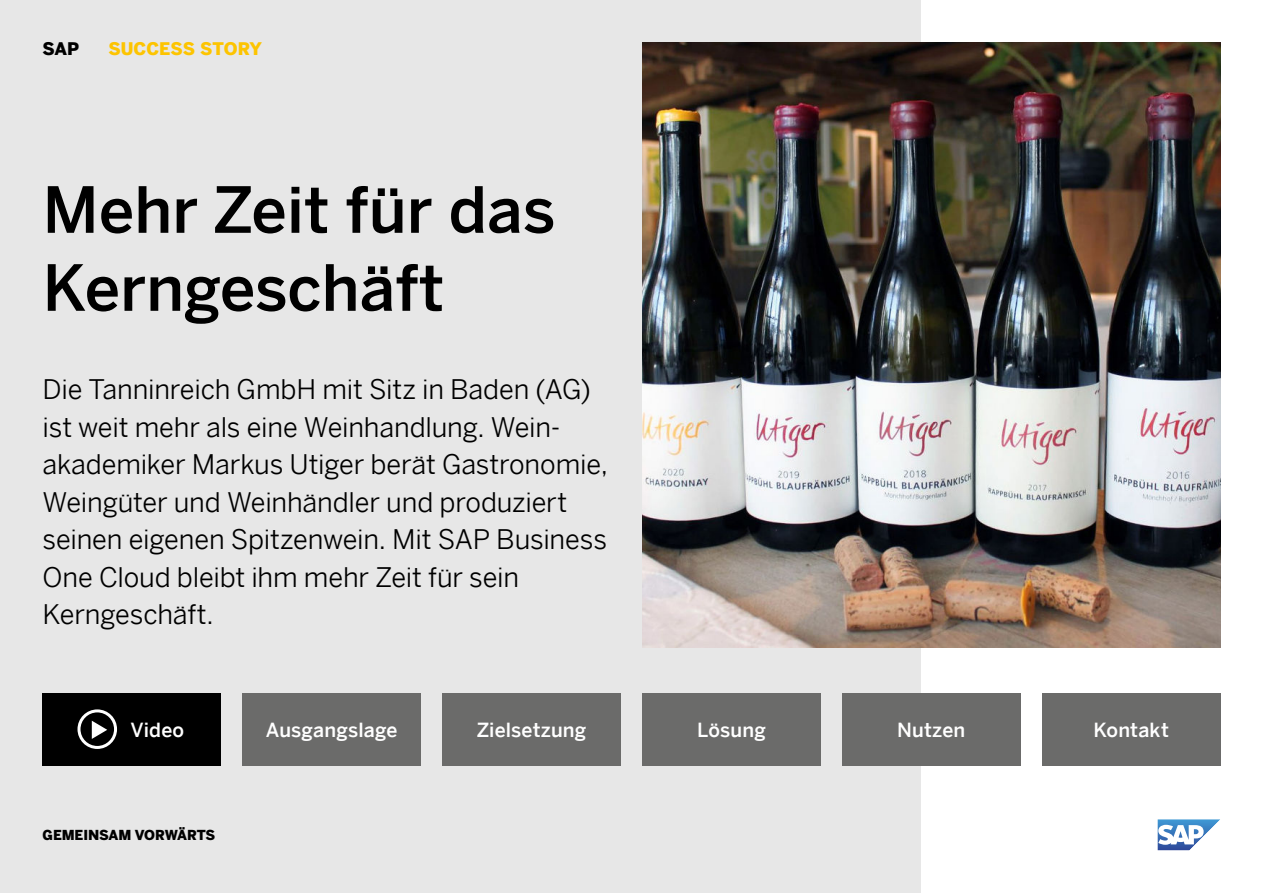
<style>
.page{position:relative;width:1263px;height:893px;background:#fff}
.page>*{position:absolute;margin:0;border:0;box-sizing:border-box;transform-origin:0 0}
.t1{font:500 63px/78px "Benton Sans";color:#000}
.t2{font:27px/37.5px "Benton Sans";letter-spacing:-.005em;color:#000}
.t3{font:500 19.5px "Benton Sans";letter-spacing:.01em;color:#fff}
.t4{font:900 17.4px "Benton Sans";color:#fdc400}
.t5{font:900 17.4px "Benton Sans";color:#000}
.t6{font:900 13.65px "Benton Sans";color:#000}
</style>
<div class="page">
<div style="left:0;top:0;width:921px;height:893px;background:#e7e7e7"></div>
<img style="left:642px;top:43px;width:578px;height:604px">
<div style="left:242px;top:693px;width:179px;height:72px;background:#6b6b6a"></div>
<div style="left:442px;top:693px;width:179px;height:72px;background:#6b6b6a"></div>
<div style="left:642px;top:693px;width:179px;height:72px;background:#6b6b6a"></div>
<div style="left:842px;top:693px;width:178px;height:72px;background:#6b6b6a"></div>
<div style="left:1042px;top:693px;width:178px;height:72px;background:#6b6b6a"></div>
<div style="left:43px;top:693px;width:178px;height:72px;background:#000"></div>
<div style="left:77px;top:709px;width:40px;height:40px;border:3px solid #fff;border-radius:50%"></div>
<svg style="left:92px;top:721px;width:15px;height:18px"></svg>
<svg style="left:1157px;top:819px;width:63px;height:31px"></svg>
<p class="t5" style="left:43px;top:39px;width:38px">SAP</p>
<p class="t4" style="left:108px;top:39px;width:155px">SUCCESS STORY</p>
<h1 class="t1" style="left:43px;top:172px;width:515px">Mehr Zeit für das<br>Kerngeschäft</h1>
<p class="t2" style="left:43px;top:372px;width:567px">Die Tanninreich GmbH mit Sitz in Baden (AG) ist weit mehr als eine Weinhandlung. Wein&shy;akademiker Markus Utiger berät Gastronomie, Weingüter und Weinhändler und produziert seinen eigenen Spitzenwein. Mit SAP Business One Cloud bleibt ihm mehr Zeit für sein Kerngeschäft.</p>
<p class="t3" style="left:130px;top:719px;width:55px">Video</p>
<p class="t3" style="left:266px;top:719px;width:133px">Ausgangslage</p>
<p class="t3" style="left:477px;top:719px;width:111px">Zielsetzung</p>
<p class="t3" style="left:697px;top:719px;width:70px">Lösung</p>
<p class="t3" style="left:897px;top:719px;width:70px">Nutzen</p>
<p class="t3" style="left:1093px;top:719px;width:77px">Kontakt</p>
<p class="t6" style="left:43px;top:827px;width:174px">GEMEINSAM VORWÄRTS</p>
</div>
